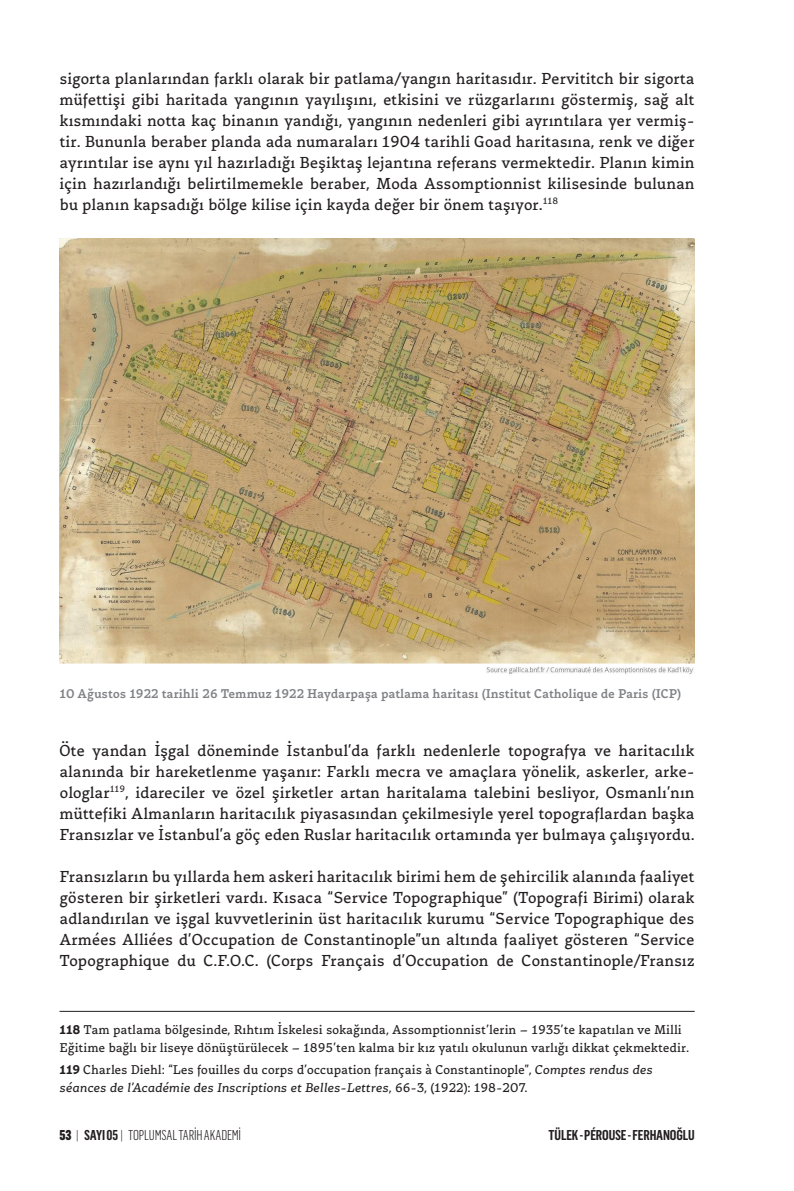
<style>
.page{position:relative;width:794px;height:1191px;background:#fff}
.page>*{position:absolute;margin:0;border:0;box-sizing:border-box;transform-origin:0 0}
.Govde_Metin{font:17.5px/21px "Certa Serif";letter-spacing:-.015em;color:#231f20;text-align:justify}
.t1{font:14px/17.5px "Certa Serif";letter-spacing:-.015em;color:#231f20}
.Fotograf_Alti{font:500 14px "Certa Serif";letter-spacing:-.015em;color:#808285}
.t2{font:300 14px "Flama Condensed";letter-spacing:-.01em;color:#231f20}
.t3{font:600 14px "Flama Condensed";letter-spacing:-.015em;color:#231f20}
.s1{font-weight:700}
.s2{font-style:italic}
.s3{font-weight:900}
.s4{font-weight:600}
</style>
<div class="page">
<img style="left:60px;top:238px;width:634px;height:436px">
<hr style="left:60px;top:1011px;width:634px;height:1px;background:#231f20">
<p class="Govde_Metin" style="left:60px;top:68px;width:637px">sigorta planlarından farklı olarak bir patlama/yangın haritasıdır. Pervititch bir sigorta müfettişi gibi haritada yangının yayılışını, etkisini ve rüzgarlarını göstermiş, sağ alt kısmındaki notta kaç binanın yandığı, yangının nedenleri gibi ayrıntılara yer vermiş&shy;tir. Bununla beraber planda ada numaraları 1904 tarihli Goad haritasına, renk ve diğer ayrıntılar ise aynı yıl hazırladığı Beşiktaş lejantına referans vermektedir. Planın kimin için hazırlandığı belirtilmemekle beraber, Moda Assomptionnist kilisesinde bulunan bu planın kapsadığı bölge kilise için kayda değer bir önem taşıyor.<sup>118</sup></p>
<p class="Fotograf_Alti" style="left:60px;top:684px;width:623px">10 Ağustos 1922 tarihli 26 Temmuz 1922 Haydarpaşa patlama haritası (Institut Catholique de Paris (ICP)</p>
<p class="Govde_Metin" style="left:60px;top:740px;width:636px">Öte yandan İşgal döneminde İstanbul’da farklı nedenlerle topografya ve haritacılık alanında bir hareketlenme yaşanır: Farklı mecra ve amaçlara yönelik, askerler, arke&shy;ologlar<sup>119</sup>, idareciler ve özel şirketler artan haritalama talebini besliyor, Osmanlı’nın müttefiki Almanların haritacılık piyasasından çekilmesiyle yerel topograflardan başka Fransızlar ve İstanbul’a göç eden Ruslar haritacılık ortamında yer bulmaya çalışıyordu.</p>
<p class="Govde_Metin" style="left:60px;top:866px;width:636px">Fransızların bu yıllarda hem askeri haritacılık birimi hem de şehircilik alanında faaliyet gösteren bir şirketleri vardı. Kısaca “Service Topographique” (Topografi Birimi) olarak adlandırılan ve işgal kuvvetlerinin üst haritacılık kurumu “Service Topographique des Armées Alliées d’Occupation de Constantinople”un altında faaliyet gösteren “Service Topographique du C.F.O.C. (Corps Français d’Occupation de Constantinople/Fransız</p>
<p class="t1" style="left:60px;top:1021px;width:631px"><span class="s1">118</span> Tam patlama bölgesinde, Rıhtım İskelesi sokağında, Assomptionnist’lerin – 1935’te kapatılan ve Milli<br>Eğitime bağlı bir liseye dönüştürülecek – 1895’ten kalma bir kız yatılı okulunun varlığı dikkat çekmektedir.</p>
<p class="t1" style="left:60px;top:1061px;width:595px"><span class="s1">119</span> Charles Diehl: “Les fouilles du corps d’occupation français à Constantinople”, <span class="s2">Comptes rendus des séances de l’Académie des Inscriptions et Belles-Lettres</span>, 66-3, (1922): 198-207.</p>
<p class="t2" style="left:76px;top:1126px;width:5px">|</p>
<p class="t2" style="left:120px;top:1126px;width:5px">|</p>
<p class="t2" style="left:60px;top:1126px;width:183px"><span class="s3">53</span> <span class="s4">SAYI 05</span> TOPLUMSAL TARİH AKADEMİ</p>
<p class="t3" style="left:548px;top:1126px;width:148px">TÜLEK - PÉROUSE - FERHANOĞLU</p>
</div>
